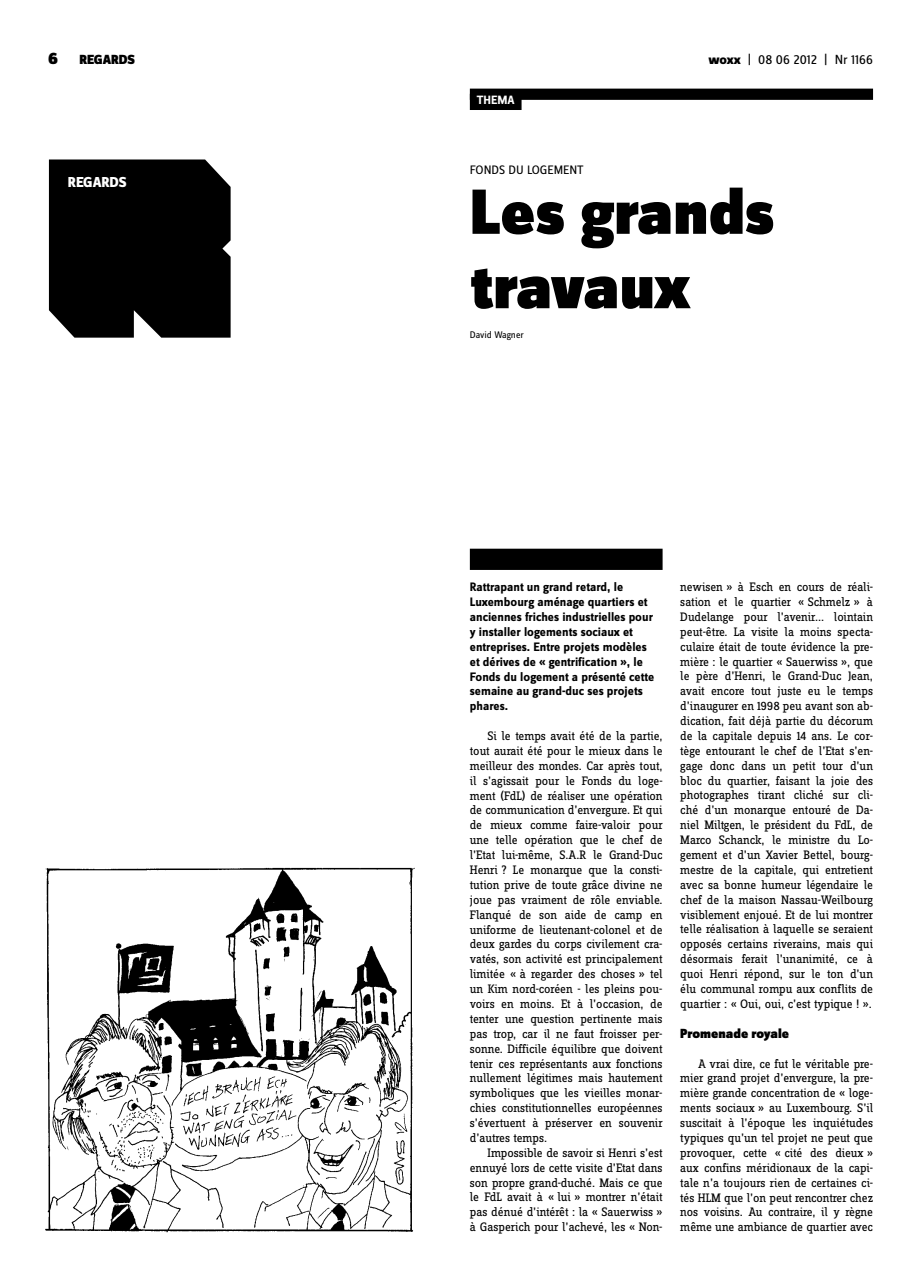
<style>
.page{position:relative;width:922px;height:1276px;background:#fff}
.page>*{position:absolute;margin:0;border:0;box-sizing:border-box;transform-origin:0 0}
.t1{font:900 66.25px/74.4px "Zine Sans Dis";letter-spacing:-.005em;color:#000}
.t2{font:800 15px "Zine Sans Dis";letter-spacing:-.01em;color:#fff}
.t3{font:900 13.75px "Zine Sans Dis";color:#000}
.t4{font:13.75px "Zine Sans Dis";color:#000}
.t5{font:12.75px/14.9px "Zine Slab Dis";color:#000;text-align:justify}
.t6{font:700 12.75px/14.9px "Zine Sans Dis";color:#000}
.t7{font:12.75px "Zine Sans Dis";color:#000}
.t8{font:700 12.5px "Zine Sans Dis";color:#fff}
.t9{font:10px "Zine Sans Dis";letter-spacing:-.005em;color:#000}
.s1{font-size:17.5px}
.s2{font-weight:800}
</style>
<div class="page">
<div style="left:469px;top:89px;width:403px;height:11px;background:#000"></div>
<img style="left:45px;top:867px;width:370px;height:366px">
<div style="left:469px;top:549px;width:193px;height:21px;background:#000"></div>
<div style="left:49px;top:159px;width:181px;height:179px;background:#000"></div>
<div style="left:469px;top:94px;width:52px;height:16px;background:#000"></div>
<p class="t3" style="left:48px;top:53px;width:88px"><span class="s1">6</span> REGARDS</p>
<p class="t4" style="left:708px;top:53px;width:166px"><span class="s2">woxx</span> | 08 06 2012 | Nr 1166</p>
<p class="t2" style="left:68px;top:174px;width:60px">REGARDS</p>
<p class="t8" style="left:477px;top:93px;width:39px">THEMA</p>
<p class="t7" style="left:469px;top:163px;width:115px">FONDS DU LOGEMENT</p>
<h1 class="t1" style="left:469px;top:179px;width:306px">Les grands travaux</h1>
<p class="t9" style="left:469px;top:329px;width:55px">David Wagner</p>
<p class="t6" style="left:469px;top:580px;width:186px">Rattrapant un grand retard, le<br>Luxembourg aménage quartiers et anciennes friches industrielles pour y installer logements sociaux et entreprises. Entre projets modèles et dérives de « gentrification », le<br>Fonds du logement a présenté cette semaine au grand-duc ses projets phares.</p>
<p class="t5" style="left:469px;top:729px;width:194px;text-indent:18px">Si le temps avait été de la partie, tout aurait été pour le mieux dans le meilleur des mondes. Car après tout, il s’agissait pour le Fonds du loge&shy;ment (FdL) de réaliser une opération de communication d’envergure. Et qui de mieux comme faire-valoir pour une telle opération que le chef de l’Etat lui-même, S.A.R le Grand-Duc Henri ? Le monarque que la consti&shy;tution prive de toute grâce divine ne joue pas vraiment de rôle enviable.<br>Flanqué de son aide de camp en uniforme de lieutenant-colonel et de deux gardes du corps civilement cra&shy;vatés, son activité est principalement limitée « à regarder des choses » tel un Kim nord-coréen - les pleins pou&shy;voirs en moins. Et à l’occasion, de tenter une question pertinente mais pas trop, car il ne faut froisser per&shy;sonne. Difficile équilibre que doivent tenir ces représentants aux fonctions nullement légitimes mais hautement symboliques que les vieilles monar&shy;chies constitutionnelles européennes s’évertuent à préserver en souvenir d’autres temps.</p>
<p class="t5" style="left:469px;top:1146px;width:194px;text-indent:18px">Impossible de savoir si Henri s’est ennuyé lors de cette visite d’Etat dans son propre grand-duché. Mais ce que le FdL avait à « lui » montrer n’était pas dénué d’intérêt : la « Sauerwiss » à Gasperich pour l’achevé, les « Non-</p>
<p class="t5" style="left:680px;top:580px;width:194px">newisen » à Esch en cours de réali&shy;sation et le quartier « Schmelz » à Dudelange pour l’avenir... lointain peut-être. La visite la moins specta&shy;culaire était de toute évidence la pre&shy;mière : le quartier « Sauerwiss », que le père d’Henri, le Grand-Duc Jean, avait encore tout juste eu le temps d’inaugurer en 1998 peu avant son ab&shy;dication, fait déjà partie du décorum de la capitale depuis 14 ans. Le cor&shy;tège entourant le chef de l’Etat s’en&shy;gage donc dans un petit tour d’un bloc du quartier, faisant la joie des photographes tirant cliché sur cli&shy;ché d’un monarque entouré de Da&shy;niel Miltgen, le président du FdL, de Marco Schanck, le ministre du Lo&shy;gement et d’un Xavier Bettel, bourg&shy;mestre de la capitale, qui entretient avec sa bonne humeur légendaire le chef de la maison Nassau-Weilbourg visiblement enjoué. Et de lui montrer telle réalisation à laquelle se seraient opposés certains riverains, mais qui désormais ferait l’unanimité, ce à quoi Henri répond, sur le ton d’un élu communal rompu aux conflits de quartier : « Oui, oui, c’est typique ! ».</p>
<p class="t3" style="left:680px;top:1026px;width:110px">Promenade royale</p>
<p class="t5" style="left:680px;top:1056px;width:194px;text-indent:18px">A vrai dire, ce fut le véritable pre&shy;mier grand projet d’envergure, la pre&shy;mière grande concentration de « loge&shy;ments sociaux » au Luxembourg. S’il suscitait à l’époque les inquiétudes typiques qu’un tel projet ne peut que provoquer, cette « cité des dieux » aux confins méridionaux de la capi&shy;tale n’a toujours rien de certaines ci&shy;tés HLM que l’on peut rencontrer chez nos voisins. Au contraire, il y règne même une ambiance de quartier avec</p>
</div>
